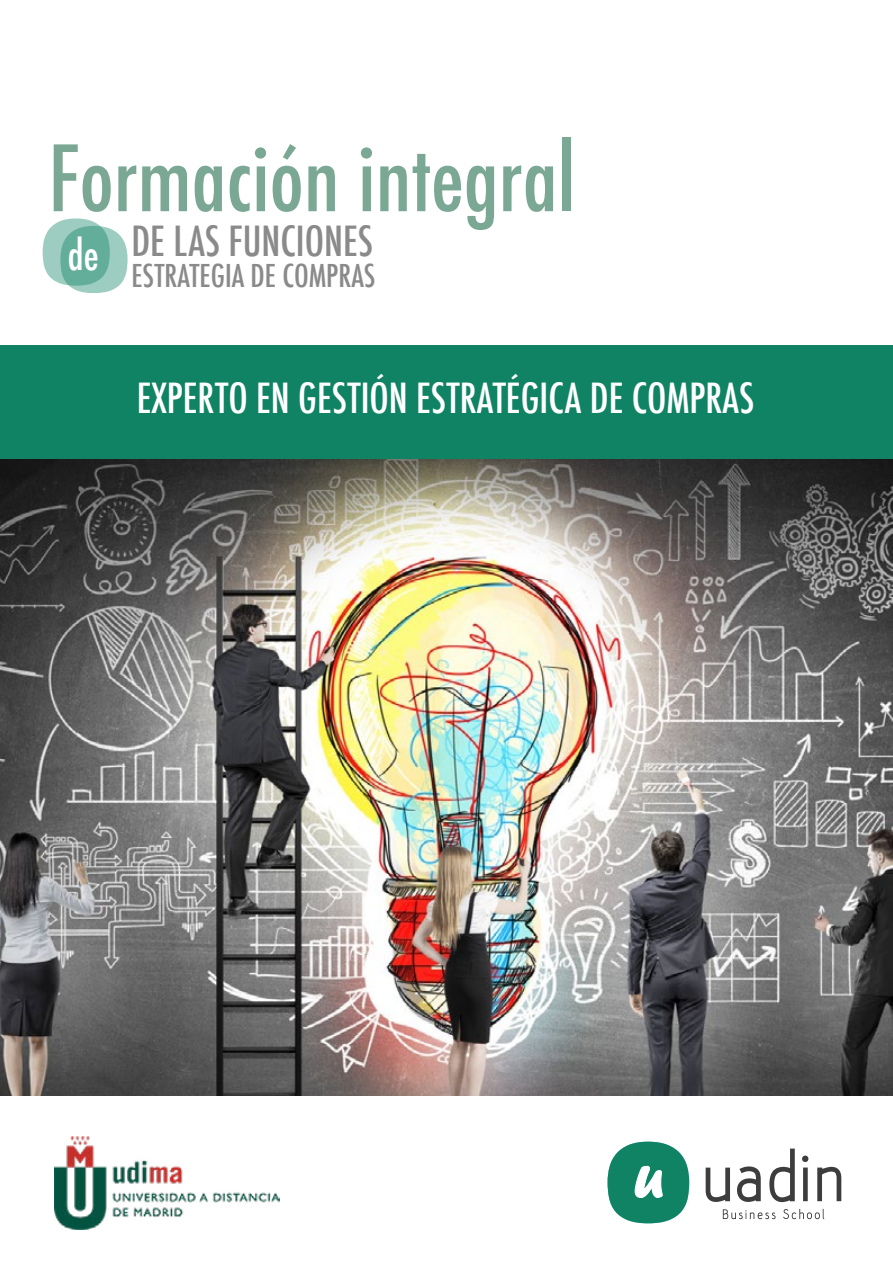
<style>
.page{position:relative;width:893px;height:1263px;background:#fff}
.page>*{position:absolute;margin:0;border:0;box-sizing:border-box;transform-origin:0 0}
.t1{font:500 condensed 88.65px "Futura";color:#7ba894}
.t2{font:500 condensed 40.5px "Futura";color:#fff}
.t3{font:500 condensed 40.5px "Futura";color:#8b8a8a}
.t4{font:500 condensed 30.75px "Futura";color:#8b8a8a}
</style>
<div class="page">
<img style="left:0;top:458px;width:893px;height:638px">
<div style="left:0;top:345px;width:893px;height:113px;background:#108365"></div>
<svg style="left:43px;top:218px;width:85px;height:75px"></svg>
<img style="left:54px;top:1136px;width:226px;height:93px">
<svg style="left:706px;top:1167px;width:24px;height:35px"></svg>
<svg style="left:737px;top:1166px;width:24px;height:36px"></svg>
<svg style="left:769px;top:1148px;width:26px;height:54px"></svg>
<svg style="left:802px;top:1155px;width:6px;height:46px"></svg>
<svg style="left:817px;top:1167px;width:24px;height:34px"></svg>
<svg style="left:723px;top:1209px;width:53px;height:10px"></svg>
<svg style="left:783px;top:1209px;width:41px;height:10px"></svg>
<svg style="left:608px;top:1142px;width:81px;height:81px"></svg>
<h1 class="t1" style="left:49px;top:122px;width:528px">Formación integral</h1>
<p class="t3" style="left:131px;top:215px;width:243px">DE LAS FUNCIONES</p>
<p class="t4" style="left:131px;top:256px;width:245px">ESTRATEGIA DE COMPRAS</p>
<p class="t2" style="left:68px;top:229px;width:32px">de</p>
<p class="t2" style="left:137px;top:372px;width:619px">EXPERTO EN GESTIÓN ESTRATÉGICA DE COMPRAS</p>
</div>
